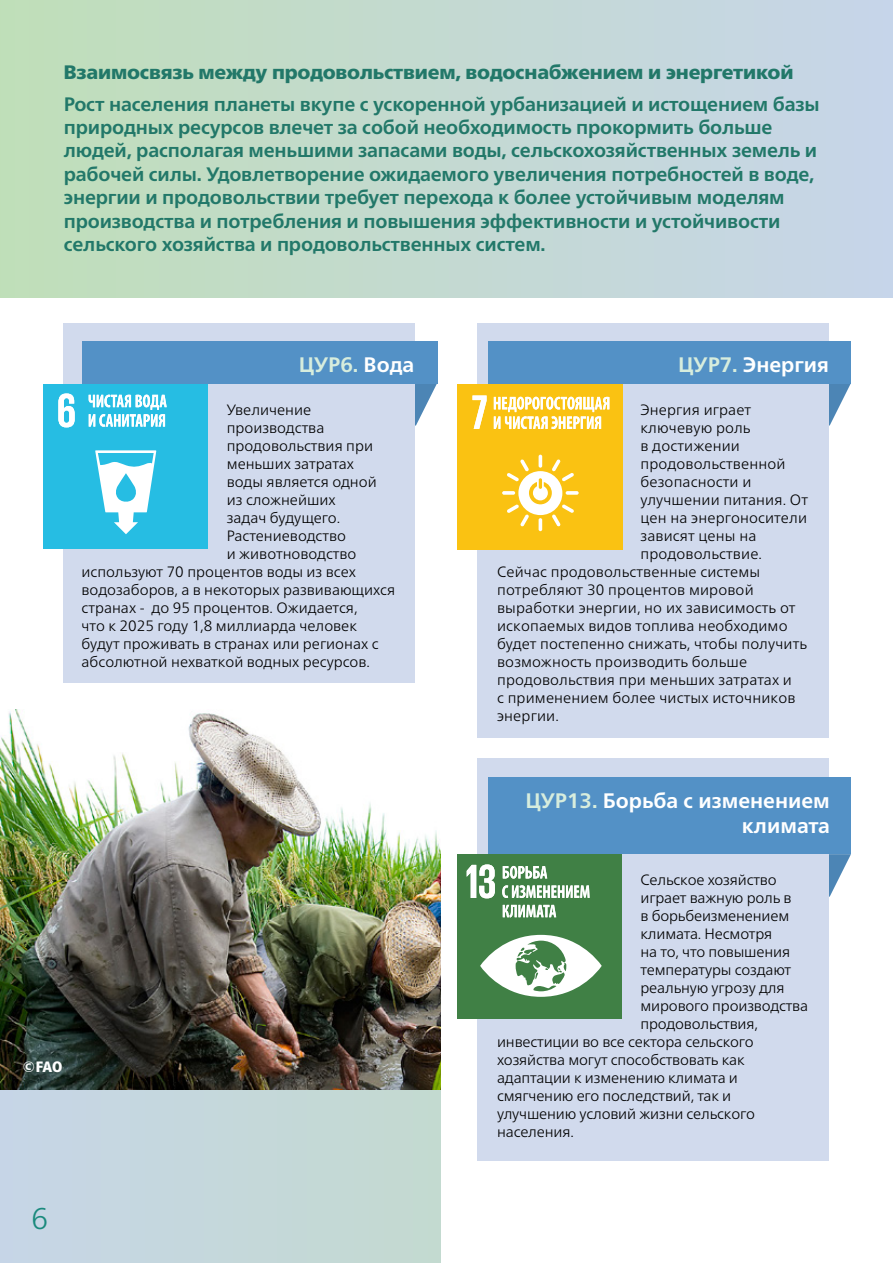
<style>
.page{position:relative;width:893px;height:1263px;background:#fff}
.page>*{position:absolute;margin:0;border:0;box-sizing:border-box;transform-origin:0 0}
.t1{font:300 30px "Frutiger Neue LTCYR";color:#1a8a7d}
.t2{font:700 21px/25.2px "Frutiger Neue LTCYR";color:#fff;text-align:right}
.t3{font:700 21px "Frutiger Neue LTCYR";color:#d7eddd}
.t4{font:700 19.5px/23.4px "Frutiger Neue LTCYR";letter-spacing:-.01em;color:#227869}
.t5{font:900 19.5px "Frutiger Neue LTCYR";letter-spacing:-.01em;color:#227869}
.t6{font:300 15px "Frutiger Neue LTCYR";color:#000}
.t7{font:900 condensed 15px "Frutiger Neue LTCYR";color:#fff}
.s1{color:#fff}
.s2{color:#d7eddd}
</style>
<div class="page">
<img style="left:1px;top:710px;width:440px;height:380px">
<div style="left:0;top:1090px;width:893px;height:173px;background:#c5d8db"></div>
<div style="left:441px;top:656px;width:452px;height:607px;background:#fff"></div>
<div style="left:63px;top:323px;width:352px;height:359px;background:#d1daed"></div>
<div style="left:477px;top:323px;width:352px;height:415px;background:#d1daed"></div>
<div style="left:0;top:0;width:893px;height:297px;background:linear-gradient(to right,#c0deb9,#c7d5e9)"></div>
<hr style="left:892px;top:0;width:1px;height:297px;background:#c6d5ea">
<div style="left:82px;top:342px;width:355px;height:42px;background:#5391c6"></div>
<div style="left:488px;top:342px;width:363px;height:42px;background:#5391c6"></div>
<div style="left:477px;top:758px;width:352px;height:403px;background:#d1daed"></div>
<div style="left:488px;top:777px;width:363px;height:76px;background:#5391c6"></div>
<div style="left:44px;top:384px;width:164px;height:164px;background:#26bde3"></div>
<svg style="left:95px;top:450px;width:61px;height:84px"></svg>
<svg style="left:58px;top:393px;width:17px;height:34px"></svg>
<svg style="left:89px;top:384px;width:348px;height:43px"></svg>
<div style="left:458px;top:385px;width:165px;height:165px;background:#fac212"></div>
<svg style="left:502px;top:491px;width:13px;height:4px"></svg>
<svg style="left:566px;top:491px;width:13px;height:4px"></svg>
<svg style="left:507px;top:455px;width:67px;height:76px"></svg>
<svg style="left:494px;top:384px;width:357px;height:45px"></svg>
<svg style="left:472px;top:395px;width:15px;height:34px"></svg>
<div style="left:458px;top:854px;width:164px;height:164px;background:#408045"></div>
<svg style="left:480px;top:935px;width:122px;height:62px"></svg>
<svg style="left:467px;top:864px;width:28px;height:34px"></svg>
<svg style="left:502px;top:854px;width:349px;height:44px"></svg>
<svg style="left:503px;top:905px;width:53px;height:12px"></svg>
<h3 class="t5" style="left:64px;top:60px;width:731px">Взаимосвязь между продовольствием, водоснабжением и энергетикой</h3>
<p class="t4" style="left:64px;top:92px;width:757px">Рост населения планеты вкупе с ускоренной урбанизацией и истощением базы природных ресурсов влечет за собой необходимость прокормить больше людей, располагая меньшими запасами воды, сельскохозяйственных земель и рабочей силы. Удовлетворение ожидаемого увеличения потребностей в воде, энергии и продовольствии требует перехода к более устойчивым моделям производства и потребления и повышения эффективности и устойчивости сельского хозяйства и продовольственных систем.</p>
<h2 class="t3" style="left:299px;top:352px;width:117px">ЦУР6. <span class="s1">Вода</span></h2>
<h2 class="t2" style="left:678px;top:352px;width:152px"><span class="s2">ЦУР7.</span> Энергия</h2>
<p class="t6" style="left:227px;top:401px;width:86px">Увеличение</p>
<p class="t6" style="left:227px;top:419px;width:99px">производства</p>
<p class="t6" style="left:227px;top:437px;width:148px">продовольствия при</p>
<p class="t6" style="left:227px;top:455px;width:129px">меньших затратах</p>
<p class="t6" style="left:227px;top:473px;width:151px">воды является одной</p>
<p class="t6" style="left:227px;top:491px;width:110px">из сложнейших</p>
<p class="t6" style="left:227px;top:509px;width:115px">задач будущего.</p>
<p class="t6" style="left:227px;top:527px;width:121px">Растениеводство</p>
<p class="t6" style="left:227px;top:545px;width:131px">и животноводство</p>
<p class="t6" style="left:82px;top:563px;width:276px">используют 70 процентов воды из всех</p>
<p class="t6" style="left:82px;top:581px;width:315px">водозаборов, а в некоторых развивающихся</p>
<p class="t6" style="left:82px;top:599px;width:277px">странах - до 95 процентов. Ожидается,</p>
<p class="t6" style="left:82px;top:617px;width:277px">что к 2025 году 1,8 миллиарда человек</p>
<p class="t6" style="left:82px;top:635px;width:298px">будут проживать в странах или регионах с</p>
<p class="t6" style="left:82px;top:653px;width:290px">абсолютной нехваткой водных ресурсов.</p>
<p class="t6" style="left:640px;top:401px;width:112px">Энергия играет</p>
<p class="t6" style="left:640px;top:419px;width:112px">ключевую роль</p>
<p class="t6" style="left:640px;top:437px;width:101px">в достижении</p>
<p class="t6" style="left:640px;top:455px;width:147px">продовольственной</p>
<p class="t6" style="left:640px;top:473px;width:112px">безопасности и</p>
<p class="t6" style="left:640px;top:491px;width:169px">улучшении питания. От</p>
<p class="t6" style="left:640px;top:509px;width:168px">цен на энергоносители</p>
<p class="t6" style="left:640px;top:527px;width:117px">зависят цены на</p>
<p class="t6" style="left:640px;top:545px;width:123px">продовольствие.</p>
<p class="t6" style="left:497px;top:563px;width:265px">Сейчас продовольственные системы</p>
<p class="t6" style="left:497px;top:581px;width:258px">потребляют 30 процентов мировой</p>
<p class="t6" style="left:497px;top:599px;width:300px">выработки энергии, но их зависимость от</p>
<p class="t6" style="left:497px;top:617px;width:292px">ископаемых видов топлива необходимо</p>
<p class="t6" style="left:497px;top:635px;width:312px">будет постепенно снижать, чтобы получить</p>
<p class="t6" style="left:497px;top:653px;width:252px">возможность производить больше</p>
<p class="t6" style="left:497px;top:671px;width:296px">продовольствия при меньших затратах и</p>
<p class="t6" style="left:497px;top:689px;width:300px">с применением более чистых источников</p>
<p class="t6" style="left:497px;top:707px;width:63px">энергии.</p>
<p class="t7" style="left:22px;top:1058px;width:42px">©FAO</p>
<h1 class="t1" style="left:31px;top:1201px;width:19px">6</h1>
<h2 class="t2" style="left:525px;top:788px;width:306px"><span class="s2">ЦУР13.</span> Борьба с изменением климата</h2>
<p class="t6" style="left:640px;top:870px;width:138px">Сельское хозяйство</p>
<p class="t6" style="left:640px;top:888px;width:153px">играет важную роль в</p>
<p class="t6" style="left:640px;top:906px;width:150px">в борьбеизменением</p>
<p class="t6" style="left:640px;top:924px;width:133px">климата. Несмотря</p>
<p class="t6" style="left:640px;top:942px;width:151px">на то, что повышения</p>
<p class="t6" style="left:640px;top:960px;width:152px">температуры создают</p>
<p class="t6" style="left:640px;top:978px;width:145px">реальную угрозу для</p>
<p class="t6" style="left:640px;top:996px;width:169px">мирового производства</p>
<p class="t6" style="left:640px;top:1014px;width:119px">продовольствия,</p>
<p class="t6" style="left:497px;top:1032px;width:258px">инвестиции во все сектора сельского</p>
<p class="t6" style="left:497px;top:1050px;width:249px">хозяйства могут способствовать как</p>
<p class="t6" style="left:497px;top:1068px;width:242px">адаптации к изменению климата и</p>
<p class="t6" style="left:497px;top:1086px;width:236px">смягчению его последствий, так и</p>
<p class="t6" style="left:497px;top:1104px;width:259px">улучшению условий жизни сельского</p>
<p class="t6" style="left:497px;top:1122px;width:78px">населения.</p>
</div>
